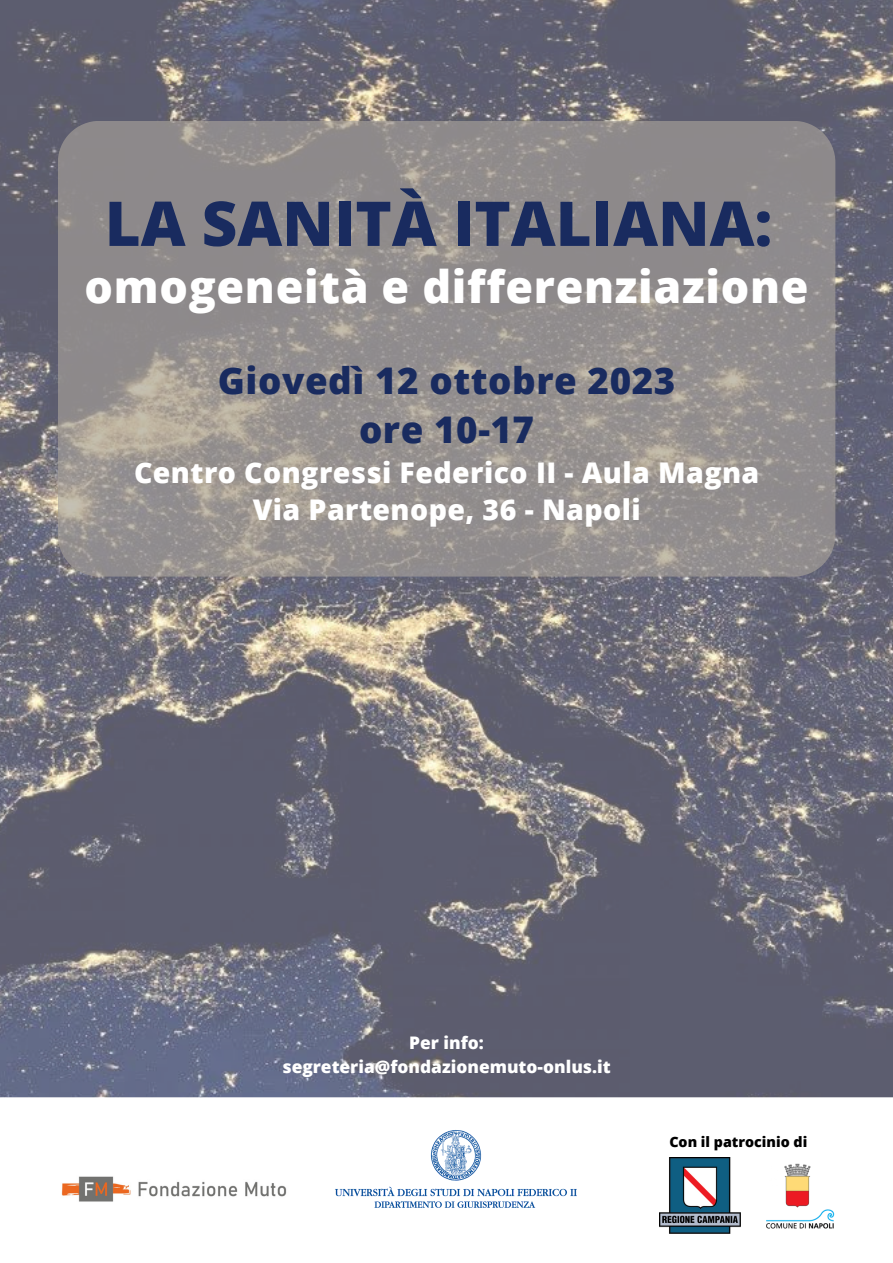
<style>
.page{position:relative;width:893px;height:1263px;background:#fff}
.page>*{position:absolute;margin:0;border:0;box-sizing:border-box;transform-origin:0 0}
.t1{font:800 61.8px "Open Sans";color:#192b5f}
.t2{font:800 44.85px "Open Sans";letter-spacing:.015em;color:#fff}
.t3{font:800 36.75px "Open Sans";letter-spacing:.015em;color:#192b5f}
.t4{font:800 28.5px "Open Sans";letter-spacing:.015em;color:#fff}
.t5{font:800 17.33px "Open Sans";color:#fff}
.t6{font:800 14.25px "Open Sans";color:#000}
</style>
<div class="page">
<img style="left:0;top:0;width:893px;height:1097px">
<svg style="left:58px;top:121px;width:777px;height:456px;background:#94908e"></svg>
<img style="left:766px;top:1163px;width:69px;height:66px">
<img style="left:660px;top:1157px;width:80px;height:76px">
<img style="left:61px;top:1176px;width:226px;height:26px">
<img style="left:335px;top:1130px;width:242px;height:78px">
<p class="t1" style="left:105px;top:180px;width:669px">LA SANITÀ ITALIANA:</p>
<p class="t2" style="left:85px;top:255px;width:725px">omogeneità e differenziazione</p>
<p class="t3" style="left:218px;top:355px;width:459px">Giovedì 12 ottobre 2023</p>
<p class="t3" style="left:359px;top:403px;width:177px">ore 10-17</p>
<p class="t4" style="left:134px;top:452px;width:627px">Centro Congressi Federico II - Aula Magna</p>
<p class="t4" style="left:253px;top:489px;width:389px">Via Partenope, 36 - Napoli</p>
<p class="t5" style="left:409px;top:1030px;width:76px">Per info:</p>
<p class="t5" style="left:282px;top:1054px;width:330px">segreteria@fondazionemuto-onlus.it</p>
<p class="t6" style="left:669px;top:1132px;width:139px">Con il patrocinio di</p>
</div>
